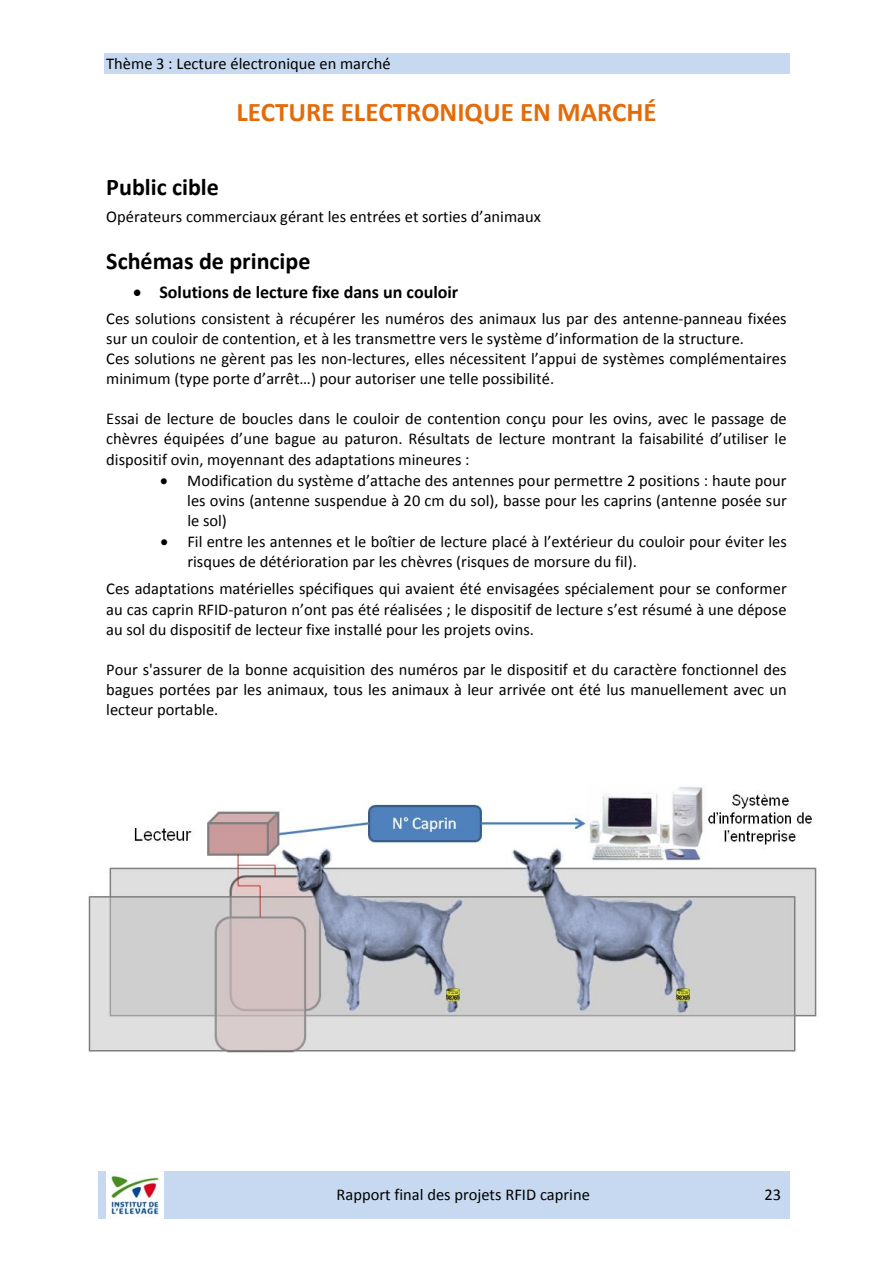
<style>
.page{position:relative;width:893px;height:1263px;background:#fff}
.page>*{position:absolute;margin:0;border:0;box-sizing:border-box;transform-origin:0 0}
.t1{font:700 27px "Calibri";color:#e36c0a}
.t2{font:700 24px "Calibri";color:#000}
.t3{font:700 18px "Calibri";color:#000}
.t4{font:16.5px/20.1px "Calibri";color:#000;text-align:justify}
</style>
<div class="page">
<div style="left:104px;top:53px;width:685px;height:20px;background:#c6d9f1"></div>
<div style="left:98px;top:1171px;width:74px;height:48px;background:#c6d9f1"></div>
<img style="left:106px;top:1171px;width:58px;height:48px">
<div style="left:172px;top:1171px;width:583px;height:48px;background:#c6d9f1"></div>
<div style="left:755px;top:1171px;width:34px;height:48px;background:#c6d9f1"></div>
<img style="left:88px;top:787px;width:729px;height:265px">
<p class="t4" style="left:106px;top:55px;width:286px">Thème 3 : Lecture électronique en marché</p>
<h1 class="t1" style="left:236px;top:101px;width:422px">LECTURE ELECTRONIQUE EN MARCHÉ</h1>
<h2 class="t2" style="left:106px;top:177px;width:114px">Public cible</h2>
<p class="t4" style="left:106px;top:208px;width:436px">Opérateurs commerciaux gérant les entrées et sorties d’animaux</p>
<h2 class="t2" style="left:106px;top:251px;width:206px">Schémas de principe</h2>
<p class="t3" style="left:133px;top:285px;width:327px">• Solutions de lecture fixe dans un couloir</p>
<p class="t4" style="left:106px;top:309px;width:682px;text-align:left">Ces solutions consistent à récupérer les numéros des animaux lus par des antenne‐panneau fixées sur un couloir de contention, et à les transmettre vers le système d’information de la structure.<br>Ces solutions ne gèrent pas les non‐lectures, elles nécessitent l’appui de systèmes complémentaires minimum (type porte d’arrêt…) pour autoriser une telle possibilité.</p>
<p class="t4" style="left:106px;top:410px;width:682px">Essai de lecture de boucles dans le couloir de contention conçu pour les ovins, avec le passage de chèvres équipées d’une bague au paturon. Résultats de lecture montrant la faisabilité d’utiliser le dispositif ovin, moyennant des adaptations mineures :</p>
<p class="t4" style="left:187px;top:471px;width:601px;text-indent:-27px">• Modification du système d’attache des antennes pour permettre 2 positions : haute pour les ovins (antenne suspendue à 20 cm du sol), basse pour les caprins (antenne posée sur le sol)</p>
<p class="t4" style="left:187px;top:533px;width:601px;text-indent:-27px">• Fil entre les antennes et le boîtier de lecture placé à l’extérieur du couloir pour éviter les risques de détérioration par les chèvres (risques de morsure du fil).</p>
<p class="t4" style="left:106px;top:580px;width:682px">Ces adaptations matérielles spécifiques qui avaient été envisagées spécialement pour se conformer au cas caprin RFID‐paturon n’ont pas été réalisées ; le dispositif de lecture s’est résumé à une dépose au sol du dispositif de lecteur fixe installé pour les projets ovins.</p>
<p class="t4" style="left:106px;top:661px;width:682px">Pour s'assurer de la bonne acquisition des numéros par le dispositif et du caractère fonctionnel des bagues portées par les animaux, tous les animaux à leur arrivée ont été lus manuellement avec un lecteur portable.</p>
<p class="t4" style="left:337px;top:1186px;width:255px">Rapport final des projets RFID caprine</p>
<p class="t4" style="left:764px;top:1186px;width:18px">23</p>
</div>
